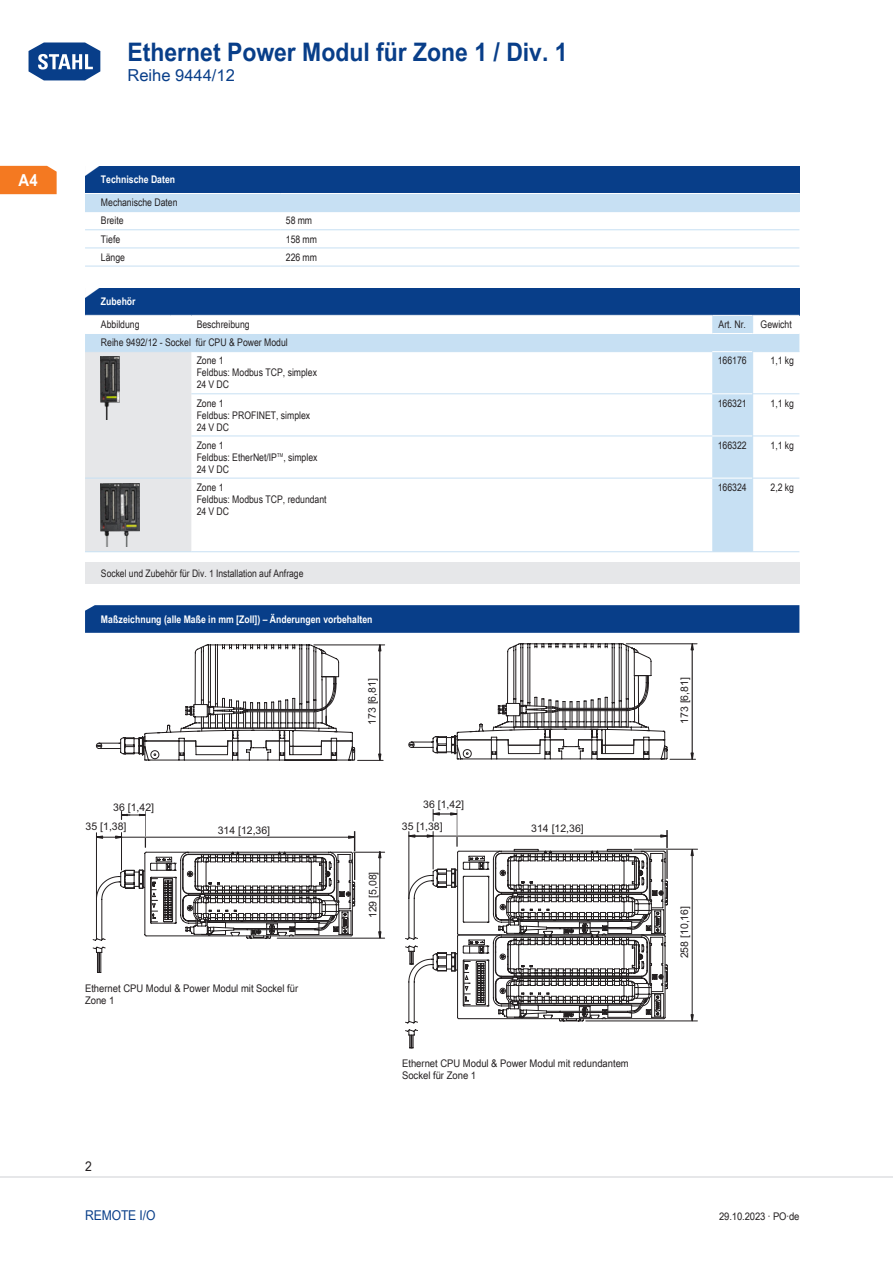
<style>
.page{position:relative;width:893px;height:1263px;background:#fff}
.page>*{position:absolute;margin:0;border:0;box-sizing:border-box;transform-origin:0 0}
.t1{font:700 25.5px "Arial Unicode MS";color:#083e89;scale:.9 1}
.TabHeader1stColumn{font:700 24px "Arial Unicode MS";color:#fff;scale:1.45 1}
.t2{font:16.5px "Arial Unicode MS";color:#083e89}
.t3{font:700 16.5px "Arial Unicode MS";color:#fff;scale:.9 1}
.t4{font:13.5px "Arial Unicode MS";letter-spacing:-.01em;color:#083e89;scale:.9 1}
.t5{font:13.5px "Arial Unicode MS";color:#231f20;scale:.9 1}
.TabBodyLeft{font:10.5px "Arial Unicode MS";color:#231f20;scale:.83 1}
.TabBody1stColumnTitl{font:10.5px/12px "Arial Unicode MS";color:#231f20;scale:.9 1}
.t6{font:10.5px/21.8px "Arial";color:#231f20}
.TabHeader1stColumn-2{font:700 10.5px "Arial Unicode MS";color:#fff;scale:.83 1}
.TabBody1stColumn{font:10.5px "Arial Unicode MS";color:#231f20;scale:.83 1}
.TabBodyCenter{font:10.5px "Arial Unicode MS";color:#231f20;scale:.83 1}
.TabBody1stColumnTitl-2{font:10.5px "Arial Unicode MS";color:#231f20;scale:.83 1}
.TabBodyRight{font:10.5px "Arial Unicode MS";color:#231f20;scale:.83 1}
.Notes{font:10.35px "Arial Unicode MS";color:#231f20;scale:.83 1}
.s1{font-weight:400;font-size:31.65px;color:#fff}
</style>
<div class="page">
<svg style="left:28px;top:42px;width:73px;height:39px"></svg>
<hr style="left:0;top:1176px;width:893px;height:2px;background:#e6e7e9">
<div style="left:0;top:166px;width:57px;height:28px;background:#f47921"></div>
<div style="left:85px;top:563px;width:714px;height:21px;background:#e6e7e9"></div>
<svg style="left:85px;top:605px;width:714px;height:28px;background:#0b408a"></svg>
<div style="left:85px;top:288px;width:714px;height:27px;background:#083e89"></div>
<svg style="left:85px;top:316px;width:714px;height:235px"></svg>
<svg style="left:170px;top:315px;width:21px;height:1px"></svg>
<svg style="left:752px;top:316px;width:1px;height:17px"></svg>
<hr style="left:85px;top:333px;width:85px;height:1px;background:#fff">
<svg style="left:170px;top:333px;width:21px;height:1px"></svg>
<hr style="left:191px;top:333px;width:521px;height:1px;background:#fff">
<hr style="left:712px;top:333px;width:41px;height:1px;background:#fff">
<hr style="left:753px;top:333px;width:46px;height:1px;background:#fff">
<hr style="left:191px;top:351px;width:521px;height:1px;background:#c7e0f3">
<hr style="left:712px;top:351px;width:40px;height:1px;background:#fff">
<hr style="left:752px;top:351px;width:47px;height:1px;background:#c7e0f3">
<hr style="left:752px;top:352px;width:1px;height:41px;background:#c7e0f3">
<hr style="left:191px;top:393px;width:521px;height:1px;background:#c7e0f3">
<hr style="left:712px;top:393px;width:40px;height:1px;background:#fff">
<hr style="left:752px;top:393px;width:47px;height:1px;background:#c7e0f3">
<hr style="left:752px;top:394px;width:1px;height:42px;background:#c7e0f3">
<hr style="left:191px;top:436px;width:521px;height:1px;background:#c7e0f3">
<hr style="left:712px;top:436px;width:40px;height:1px;background:#fff">
<hr style="left:752px;top:436px;width:47px;height:1px;background:#c7e0f3">
<hr style="left:752px;top:436px;width:1px;height:42px;background:#c7e0f3">
<div style="left:85px;top:351px;width:106px;height:201px;background:#e6e7e9"></div>
<hr style="left:191px;top:478px;width:521px;height:1px;background:#c7e0f3">
<hr style="left:191px;top:551px;width:521px;height:1px;background:#c7e0f3">
<hr style="left:712px;top:478px;width:40px;height:1px;background:#fff">
<hr style="left:712px;top:551px;width:41px;height:1px;background:#c7e0f3">
<hr style="left:752px;top:478px;width:47px;height:1px;background:#c7e0f3">
<hr style="left:753px;top:551px;width:46px;height:1px;background:#c7e0f3">
<hr style="left:752px;top:478px;width:1px;height:73px;background:#c7e0f3">
<img style="left:101px;top:357px;width:19px;height:63px">
<img style="left:101px;top:483px;width:38px;height:63px">
<div style="left:85px;top:166px;width:714px;height:27px;background:#083e89"></div>
<div style="left:85px;top:193px;width:714px;height:19px;background:#c7e0f3"></div>
<hr style="left:85px;top:193px;width:196px;height:1px;background:#fff">
<hr style="left:281px;top:193px;width:518px;height:1px;background:#fff">
<hr style="left:85px;top:229px;width:196px;height:1px;background:#c7e0f3">
<hr style="left:281px;top:229px;width:518px;height:1px;background:#c7e0f3">
<hr style="left:85px;top:248px;width:196px;height:1px;background:#c7e0f3">
<hr style="left:85px;top:266px;width:196px;height:1px;background:#c7e0f3">
<hr style="left:281px;top:248px;width:518px;height:1px;background:#c7e0f3">
<hr style="left:281px;top:266px;width:518px;height:1px;background:#c7e0f3">
<hr style="left:626px;top:643px;width:71px;height:1px;background:#231f20">
<hr style="left:634px;top:849px;width:64px;height:1px;background:#231f20">
<hr style="left:586px;top:1021px;width:111px;height:1px;background:#231f20">
<svg style="left:405px;top:643px;width:290px;height:405px"></svg>
<hr style="left:314px;top:645px;width:71px;height:1px;background:#231f20">
<hr style="left:354px;top:852px;width:31px;height:1px;background:#231f20">
<hr style="left:277px;top:938px;width:108px;height:1px;background:#231f20">
<svg style="left:93px;top:644px;width:290px;height:329px"></svg>
<h1 class="t1" style="left:26px;top:33px;width:603px"><span class="s1">Home</span> Ethernet Power Modul für Zone 1 / Div. 1</h1>
<h3 class="t2" style="left:128px;top:63px;width:109px">Reihe 9444/12</h3>
<h3 class="t3" style="left:19px;top:168px;width:23px">A4</h3>
<p class="TabHeader1stColumn" style="left:82px;top:154px;width:16px">◤</p>
<p class="TabHeader1stColumn-2" style="left:101px;top:172px;width:91px">Technische Daten</p>
<p class="TabBody1stColumn" style="left:101px;top:195px;width:94px">Mechanische Daten</p>
<p class="TabBody1stColumn" style="left:101px;top:213px;width:29px">Breite</p>
<p class="TabBodyLeft" style="left:286px;top:213px;width:33px">58 mm</p>
<p class="TabBody1stColumn" style="left:101px;top:231px;width:25px">Tiefe</p>
<p class="TabBodyLeft" style="left:286px;top:231px;width:39px">158 mm</p>
<p class="TabBody1stColumn" style="left:101px;top:249px;width:31px">Länge</p>
<p class="TabBodyLeft" style="left:286px;top:249px;width:39px">226 mm</p>
<p class="TabHeader1stColumn" style="left:82px;top:275px;width:16px">◤</p>
<p class="TabHeader1stColumn-2" style="left:101px;top:293px;width:43px">Zubehör</p>
<p class="TabBody1stColumn" style="left:101px;top:317px;width:48px">Abbildung</p>
<p class="TabBodyLeft" style="left:197px;top:317px;width:65px">Beschreibung</p>
<p class="TabBodyCenter" style="left:719px;top:317px;width:35px">Art. Nr.</p>
<p class="TabBodyCenter" style="left:761px;top:317px;width:39px">Gewicht</p>
<p class="TabBody1stColumnTitl-2" style="left:101px;top:335px;width:227px">Reihe 9492/12 - Sockel für CPU &amp; Power Modul</p>
<p class="TabBodyLeft" style="left:197px;top:353px;width:34px">Zone 1</p>
<p class="TabBodyLeft" style="left:197px;top:365px;width:146px">Feldbus: Modbus TCP, simplex</p>
<p class="TabBodyLeft" style="left:197px;top:377px;width:41px">24 V DC</p>
<p class="TabBodyCenter" style="left:718px;top:353px;width:36px">166176</p>
<p class="TabBodyRight" style="left:770px;top:353px;width:30px">1,1 kg</p>
<p class="TabBodyLeft" style="left:197px;top:395px;width:34px">Zone 1</p>
<p class="TabBodyLeft" style="left:197px;top:407px;width:138px">Feldbus: PROFINET, simplex</p>
<p class="TabBodyLeft" style="left:197px;top:419px;width:41px">24 V DC</p>
<p class="TabBodyLeft" style="left:197px;top:437px;width:34px">Zone 1</p>
<p class="TabBodyLeft" style="left:197px;top:449px;width:147px">Feldbus: EtherNet/IP<sup>TM</sup> , simplex</p>
<p class="TabBodyLeft" style="left:197px;top:461px;width:41px">24 V DC</p>
<p class="TabBodyLeft" style="left:197px;top:480px;width:34px">Zone 1</p>
<p class="TabBodyLeft" style="left:197px;top:492px;width:158px">Feldbus: Modbus TCP, redundant</p>
<p class="TabBodyLeft" style="left:197px;top:504px;width:41px">24 V DC</p>
<p class="Notes" style="left:101px;top:566px;width:245px">Sockel und Zubehör für Div. 1 Installation auf Anfrage</p>
<p class="TabHeader1stColumn-2" style="left:101px;top:611px;width:329px">Maßzeichnung (alle Maße in mm [Zoll]) – Änderungen vorbehalten</p>
<p class="t6" style="left:362px;top:725px;width:48px;rotate:-90deg">173 [6,81]</p>
<p class="t6" style="left:86px;top:798px;width:70px;line-height:19.6px;text-indent:28px">36 [1,42]<br>35 [1,38]</p>
<p class="t6" style="left:218px;top:820px;width:54px">314 [12,36]</p>
<p class="TabBody1stColumnTitl" style="left:85px;top:982px;width:238px">Ethernet CPU Modul &amp; Power Modul mit Sockel für<br>Zone 1</p>
<p class="t6" style="left:363px;top:918px;width:48px;rotate:-90deg">129 [5,08]</p>
<p class="t6" style="left:402px;top:795px;width:64px;text-indent:21px">36 [1,42]<br>35 [1,38]</p>
<p class="t6" style="left:531px;top:819px;width:54px">314 [12,36]</p>
<p class="TabBody1stColumnTitl" style="left:402px;top:1057px;width:253px">Ethernet CPU Modul &amp; Power Modul mit redundantem<br>Sockel für Zone 1</p>
<p class="TabBodyCenter" style="left:718px;top:395px;width:36px">166321</p>
<p class="TabBodyRight" style="left:770px;top:395px;width:30px">1,1 kg</p>
<p class="TabBodyCenter" style="left:718px;top:437px;width:36px">166322</p>
<p class="TabBodyRight" style="left:770px;top:437px;width:30px">1,1 kg</p>
<p class="TabBodyCenter" style="left:718px;top:480px;width:36px">166324</p>
<p class="TabBodyRight" style="left:770px;top:480px;width:30px">2,2 kg</p>
<p class="t6" style="left:675px;top:724px;width:48px;rotate:-90deg">173 [6,81]</p>
<p class="t6" style="left:675px;top:938px;width:34px;rotate:-90deg">[,]</p>
<p class="t6" style="left:675px;top:958px;width:51px;rotate:-90deg">258 10 16</p>
<p class="t5" style="left:85px;top:1157px;width:9px">2</p>
<p class="t4" style="left:85px;top:1205px;width:80px">Remote I/O</p>
<p class="TabBody1stColumnTitl" style="left:719px;top:1210px;width:91px">29.10.2023 · PO·de</p>
</div>
